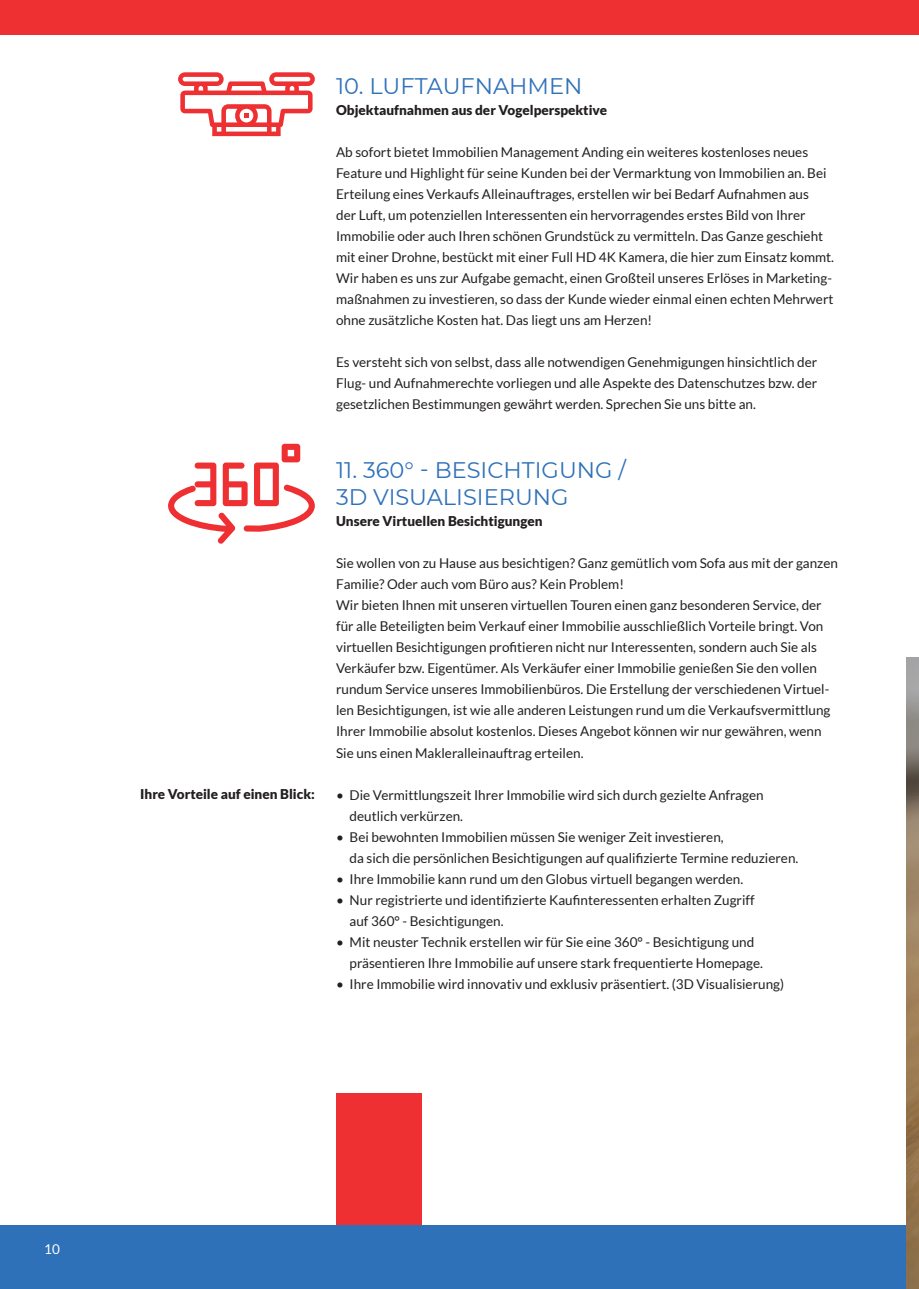
<style>
.page{position:relative;width:919px;height:1289px;background:#fff}
.page>*{position:absolute;margin:0;border:0;box-sizing:border-box;transform-origin:0 0}
.t1{font:22.5px/27px "Montserrat";color:#2e71b9}
.t2{font:13.5px/21px "Lato";color:#231f20}
.t3{font:900 13.5px "Lato";color:#231f20}
.t4{font:13.5px "Lato";color:#fff}
</style>
<div class="page">
<div style="left:0;top:1225px;width:918px;height:63px;background:#2e71b9"></div>
<img style="left:906px;top:657px;width:12px;height:631px">
<div style="left:336px;top:1093px;width:85px;height:132px;background:#ee3033"></div>
<svg style="left:178px;top:72px;width:137px;height:64px"></svg>
<svg style="left:168px;top:444px;width:147px;height:99px"></svg>
<svg style="left:906px;top:1258px;width:12px;height:18px"></svg>
<div style="left:0;top:0;width:918px;height:34px;background:#ee3033"></div>
<p class="t3" style="left:140px;top:786px;width:176px">Ihre Vorteile auf einen Blick:</p>
<h1 class="t1" style="left:336px;top:72px;width:248px">10. LUFTAUFNAHMEN</h1>
<p class="t3" style="left:336px;top:102px;width:272px">Objektaufnahmen aus der Vogelperspektive</p>
<p class="t2" style="left:336px;top:142px;width:499px">Ab sofort bietet Immobilien Management Anding ein weiteres kostenloses neues Feature und Highlight für seine Kunden bei der Vermarktung von Immobilien an. Bei Erteilung eines Verkaufs Alleinauftrages, erstellen wir bei Bedarf Aufnahmen aus<br>der Luft, um potenziellen Interessenten ein hervorragendes erstes Bild von Ihrer Immobilie oder auch Ihren schönen Grundstück zu vermitteln. Das Ganze geschieht mit einer Drohne, bestückt mit einer Full HD 4K Kamera, die hier zum Einsatz kommt.<br>Wir haben es uns zur Aufgabe gemacht, einen Großteil unseres Erlöses in Marketing&shy;maßnahmen zu investieren, so dass der Kunde wieder einmal einen echten Mehrwert ohne zusätzliche Kosten hat. Das liegt uns am Herzen!</p>
<p class="t2" style="left:336px;top:352px;width:482px;text-align:justify">Es versteht sich von selbst, dass alle notwendigen Genehmigungen hinsichtlich der Flug- und Aufnahmerechte vorliegen und alle Aspekte des Datenschutzes bzw. der gesetzlichen Bestimmungen gewährt werden. Sprechen Sie uns bitte an.</p>
<h1 class="t1" style="left:336px;top:456px;width:291px">11. 360° - BESICHTIGUNG /<br>3D VISUALISIERUNG</h1>
<p class="t3" style="left:336px;top:513px;width:208px">Unsere Virtuellen Besichtigungen</p>
<p class="t2" style="left:336px;top:553px;width:503px">Sie wollen von zu Hause aus besichtigen? Ganz gemütlich vom Sofa aus mit der ganzen Familie? Oder auch vom Büro aus? Kein Problem!<br>Wir bieten Ihnen mit unseren virtuellen Touren einen ganz besonderen Service, der für alle Beteiligten beim Verkauf einer Immobilie ausschließlich Vorteile bringt. Von virtuellen Besichtigungen profitieren nicht nur Interessenten, sondern auch Sie als Verkäufer bzw. Eigentümer. Als Verkäufer einer Immobilie genießen Sie den vollen rundum Service unseres Immobilienbüros. Die Erstellung der verschiedenen Virtuel&shy;len Besichtigungen, ist wie alle anderen Leistungen rund um die Verkaufsvermittlung Ihrer Immobilie absolut kostenlos. Dieses Angebot können wir nur gewähren, wenn Sie uns einen Makleralleinauftrag erteilen.</p>
<p class="t2" style="left:349px;top:784px;width:415px;text-indent:-14px">• Die Vermittlungszeit Ihrer Immobilie wird sich durch gezielte Anfragen deutlich verkürzen.</p>
<p class="t2" style="left:349px;top:826px;width:450px;text-indent:-14px">• Bei bewohnten Immobilien müssen Sie weniger Zeit investieren,<br>da sich die persönlichen Besichtigungen auf qualifizierte Termine reduzieren.</p>
<p class="t2" style="left:336px;top:868px;width:408px">• Ihre Immobilie kann rund um den Globus virtuell begangen werden.</p>
<p class="t2" style="left:349px;top:889px;width:406px;text-indent:-14px">• Nur registrierte und identifizierte Kaufinteressenten erhalten Zugriff auf 360° - Besichtigungen.</p>
<p class="t2" style="left:349px;top:931px;width:415px;text-indent:-14px">• Mit neuster Technik erstellen wir für Sie eine 360° - Besichtigung und präsentieren Ihre Immobilie auf unsere stark frequentierte Homepage.</p>
<p class="t2" style="left:336px;top:973px;width:449px">• Ihre Immobilie wird innovativ und exklusiv präsentiert. (3D Visualisierung)</p>
<p class="t4" style="left:44px;top:1241px;width:17px">10</p>
</div>
